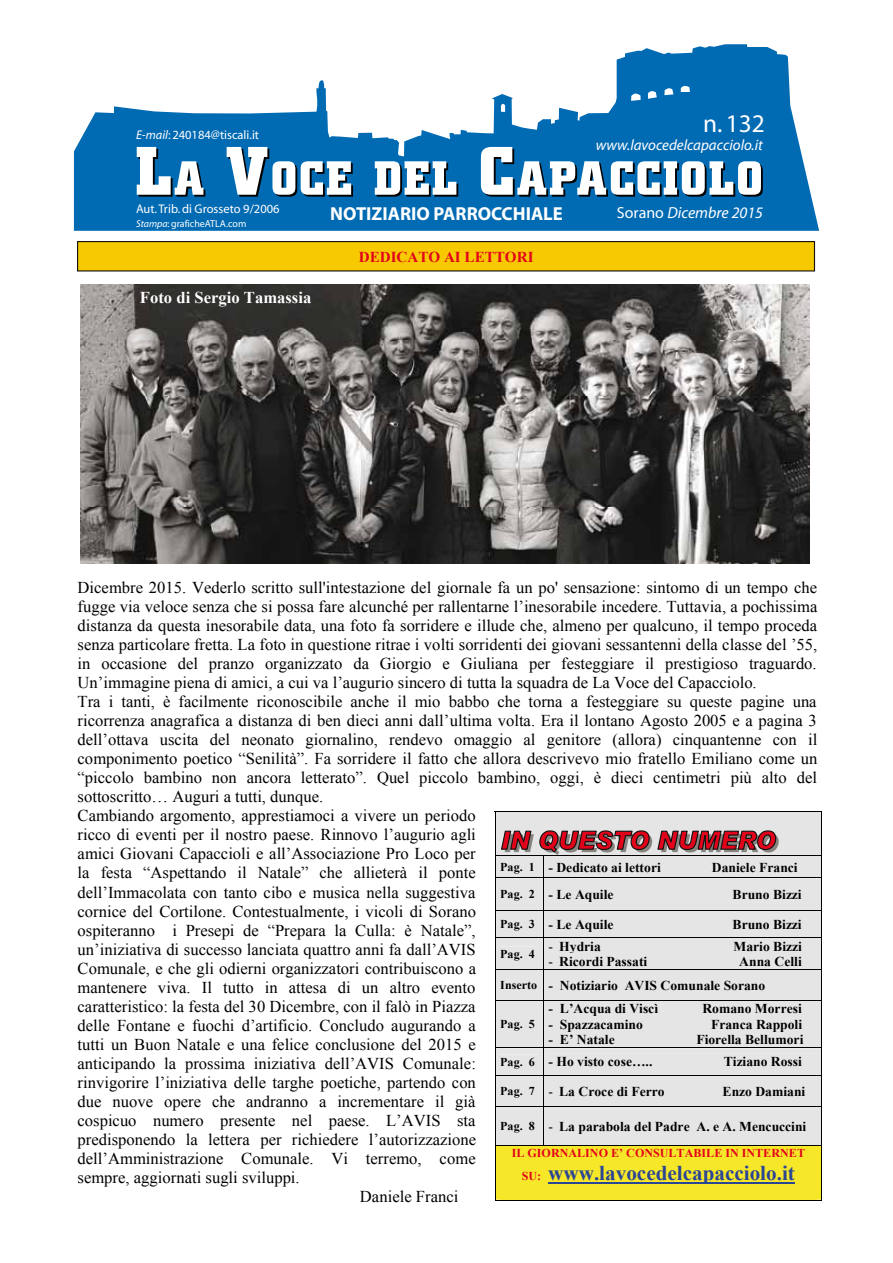
<style>
.page{position:relative;width:893px;height:1263px;background:#fff}
.page>*{position:absolute;margin:0;border:0;box-sizing:border-box;transform-origin:0 0}
.t1{font:25.5px "Myriad";color:#fff}
.t2{font:700 21px "Times New Roman";color:#2a4594}
.t3{font:700 18.9px "Myriad";color:#fff}
.t4{font:16.5px "Times New Roman";color:#000}
.t5{font:700 16.5px "Times New Roman";color:#fff}
.t6{font:italic 16.05px "Myriad";color:#fff}
.t7{font:italic 15.15px "Times New Roman";color:#fff}
.t8{font:700 15.15px "Times New Roman";color:#e2031a}
.t9{font:italic 15px "Myriad";color:#fff}
.t10{font:700 13.5px/23.5px "Times New Roman";color:#000}
.t11{font:12.6px "Myriad";color:#fff}
.t12{font:700 12px "Times New Roman";color:#e2031a}
.t13{font:700 12px "Times New Roman";color:#000}
.t14{font:10.05px "Myriad";color:#fff}
.s1{font-style:italic}
.s2{font-style:normal}
.s3{font-size:12px}
.s4{font-weight:400}
.s5{font-size:12px;color:#e2031a}
</style>
<div class="page">
<svg style="left:74px;top:44px;width:745px;height:187px;fill:#006ab3"></svg>
<svg style="left:137px;top:147px;width:68px;height:50px"></svg>
<svg style="left:227px;top:147px;width:126px;height:50px"></svg>
<svg style="left:375px;top:161px;width:83px;height:36px"></svg>
<svg style="left:481px;top:147px;width:282px;height:50px"></svg>
<div style="left:78px;top:242px;width:737px;height:29px;background:#f7c900"></div>
<div style="left:77px;top:241px;width:738px;height:30px;border:1px solid #111211"></div>
<img style="left:80px;top:284px;width:729px;height:279px">
<svg style="left:495px;top:811px;width:327px;height:390px;background:#dad4bc"></svg>
<p class="t11" style="left:136px;top:128px;width:125px"><span class="s1">E-mail</span>: 240184@tiscali.it</p>
<p class="t11" style="left:136px;top:202px;width:145px">Aut. Trib. di Grosseto 9/2006</p>
<p class="t14" style="left:136px;top:219px;width:112px"><span class="s1">Stampa</span>: graficheATLA.com</p>
<p class="t5" style="left:140px;top:287px;width:173px">Foto di Sergio Tamassia</p>
<p class="t3" style="left:330px;top:204px;width:234px">NOTIZIARIO PARROCCHIALE</p>
<p class="t8" style="left:359px;top:246px;width:176px">DEDICATO AI LETTORI</p>
<h1 class="t1" style="left:703px;top:111px;width:63px">n. 132</h1>
<p class="t7" style="left:608px;top:132px;width:172px">www.lavocedelcapacciolo.it</p>
<p class="t9" style="left:596px;top:138px;width:168px">www.lavocedelcapacciolo.it</p>
<p class="t6" style="left:617px;top:204px;width:148px"><span class="s2">Sorano</span> Dicembre 2015</p>
<p class="t4" style="left:78px;top:576px;width:741px">Dicembre 2015. Vederlo scritto sull'intestazione del giornale fa un po' sensazione: sintomo di un tempo che</p>
<p class="t4" style="left:78px;top:595px;width:741px">fugge via veloce senza che si possa fare alcunché per rallentarne l’inesorabile incedere. Tuttavia, a pochissima</p>
<p class="t4" style="left:78px;top:614px;width:741px">distanza da questa inesorabile data, una foto fa sorridere e illude che, almeno per qualcuno, il tempo proceda</p>
<p class="t4" style="left:78px;top:633px;width:741px">senza particolare fretta. La foto in questione ritrae i volti sorridenti dei giovani sessantenni della classe del ’55,</p>
<p class="t4" style="left:78px;top:652px;width:741px">in occasione del pranzo organizzato da Giorgio e Giuliana per festeggiare il prestigioso traguardo.</p>
<p class="t4" style="left:78px;top:671px;width:681px">Un’immagine piena di amici, a cui va l’augurio sincero di tutta la squadra de La Voce del Capacciolo.</p>
<p class="t4" style="left:78px;top:690px;width:741px">Tra i tanti, è facilmente riconoscibile anche il mio babbo che torna a festeggiare su queste pagine una</p>
<p class="t4" style="left:78px;top:709px;width:741px">ricorrenza anagrafica a distanza di ben dieci anni dall’ultima volta. Era il lontano Agosto 2005 e a pagina 3</p>
<p class="t4" style="left:78px;top:728px;width:741px">dell’ottava uscita del neonato giornalino, rendevo omaggio al genitore (allora) cinquantenne con il</p>
<p class="t4" style="left:78px;top:747px;width:741px">componimento poetico “Senilità”. Fa sorridere il fatto che allora descrivevo mio fratello Emiliano come un</p>
<p class="t4" style="left:78px;top:767px;width:741px">“piccolo bambino non ancora letterato”. Quel piccolo bambino, oggi, è dieci centimetri più alto del</p>
<p class="t4" style="left:78px;top:786px;width:247px">sottoscritto… Auguri a tutti, dunque.</p>
<p class="t4" style="left:78px;top:805px;width:400px">Cambiando argomento, apprestiamoci a vivere un periodo</p>
<p class="t4" style="left:78px;top:824px;width:400px">ricco di eventi per il nostro paese. Rinnovo l’augurio agli</p>
<p class="t4" style="left:78px;top:843px;width:400px">amici Giovani Capaccioli e all’Associazione Pro Loco per</p>
<p class="t4" style="left:78px;top:862px;width:400px">la festa “Aspettando il Natale” che allieterà il ponte</p>
<p class="t4" style="left:78px;top:881px;width:399px">dell’Immacolata con tanto cibo e musica nella suggestiva</p>
<p class="t4" style="left:78px;top:900px;width:400px">cornice del Cortilone. Contestualmente, i vicoli di Sorano</p>
<p class="t4" style="left:78px;top:919px;width:399px">ospiteranno i Presepi de “Prepara la Culla: è Natale”,</p>
<p class="t4" style="left:78px;top:938px;width:400px">un’iniziativa di successo lanciata quattro anni fa dall’AVIS</p>
<p class="t4" style="left:78px;top:957px;width:400px">Comunale, e che gli odierni organizzatori contribuiscono a</p>
<p class="t4" style="left:78px;top:976px;width:399px">mantenere viva. Il tutto in attesa di un altro evento</p>
<p class="t4" style="left:78px;top:995px;width:399px">caratteristico: la festa del 30 Dicembre, con il falò in Piazza</p>
<p class="t4" style="left:78px;top:1014px;width:400px">delle Fontane e fuochi d’artificio. Concludo augurando a</p>
<p class="t4" style="left:78px;top:1033px;width:400px">tutti un Buon Natale e una felice conclusione del 2015 e</p>
<p class="t4" style="left:78px;top:1052px;width:400px">anticipando la prossima iniziativa dell’AVIS Comunale:</p>
<p class="t4" style="left:78px;top:1071px;width:400px">rinvigorire l’iniziativa delle targhe poetiche, partendo con</p>
<p class="t4" style="left:78px;top:1090px;width:400px">due nuove opere che andranno a incrementare il già</p>
<p class="t4" style="left:78px;top:1109px;width:400px">cospicuo numero presente nel paese. L’AVIS sta</p>
<p class="t4" style="left:78px;top:1128px;width:400px">predisponendo la lettera per richiedere l’autorizzazione</p>
<p class="t4" style="left:78px;top:1147px;width:400px">dell’Amministrazione Comunale. Vi terremo, come</p>
<p class="t4" style="left:78px;top:1166px;width:224px">sempre, aggiornati sugli sviluppi.</p>
<p class="t4" style="left:360px;top:1185px;width:100px">Daniele Franci</p>
<p class="t10" style="left:500px;top:855px;width:162px"><span class="s3">Pag. 1</span> - Dedicato ai lettori</p>
<p class="t10" style="left:712px;top:855px;width:87px">Daniele Franci</p>
<p class="t10" style="left:500px;top:882px;width:115px"><span class="s3">Pag. 2</span> - Le Aquile</p>
<p class="t10" style="left:733px;top:882px;width:71px">Bruno Bizzi</p>
<p class="t10" style="left:500px;top:912px;width:115px"><span class="s3">Pag. 3</span> - Le Aquile</p>
<p class="t10" style="left:733px;top:912px;width:71px">Bruno Bizzi</p>
<p class="t13" style="left:500px;top:945px;width:36px">Pag. 4</p>
<p class="t10" style="left:548px;top:934px;width:54px"><span class="s4">-</span> Hydria</p>
<p class="t10" style="left:733px;top:934px;width:70px">Mario Bizzi</p>
<p class="t10" style="left:548px;top:949px;width:100px"><span class="s4">-</span> Ricordi Passati</p>
<p class="t10" style="left:500px;top:949px;width:303px;text-indent:239px">Anna Celli<br><span class="s3">Inserto</span> - Notiziario AVIS Comunale Sorano</p>
<p class="t13" style="left:500px;top:1016px;width:36px">Pag. 5</p>
<p class="t10" style="left:548px;top:997px;width:111px">- L’Acqua di Viscì</p>
<p class="t10" style="left:702px;top:997px;width:101px">Romano Morresi</p>
<p class="t10" style="left:548px;top:1012px;width:96px">- Spazzacamino</p>
<p class="t10" style="left:711px;top:1012px;width:92px">Franca Rappoli</p>
<p class="t10" style="left:548px;top:1028px;width:68px">- E’ Natale</p>
<p class="t10" style="left:696px;top:1028px;width:109px">Fiorella Bellumori</p>
<p class="t10" style="left:500px;top:1050px;width:154px"><span class="s3">Pag. 6</span> - Ho visto cose…..</p>
<p class="t10" style="left:724px;top:1050px;width:80px">Tiziano Rossi</p>
<p class="t10" style="left:500px;top:1079px;width:166px"><span class="s3">Pag. 7</span> <span class="s4">-</span> La Croce di Ferro</p>
<p class="t10" style="left:723px;top:1079px;width:84px">Enzo Damiani</p>
<p class="t10" style="left:500px;top:1114px;width:308px"><span class="s3">Pag. 8</span> <span class="s4">-</span> La parabola del Padre A. e A. Mencuccini</p>
<p class="t12" style="left:512px;top:1145px;width:295px">IL GIORNALINO E’ CONSULTABILE IN INTERNET</p>
<p class="t2" style="left:522px;top:1158px;width:275px"><span class="s5">SU:</span> www.lavocedelcapacciolo.it</p>
</div>
